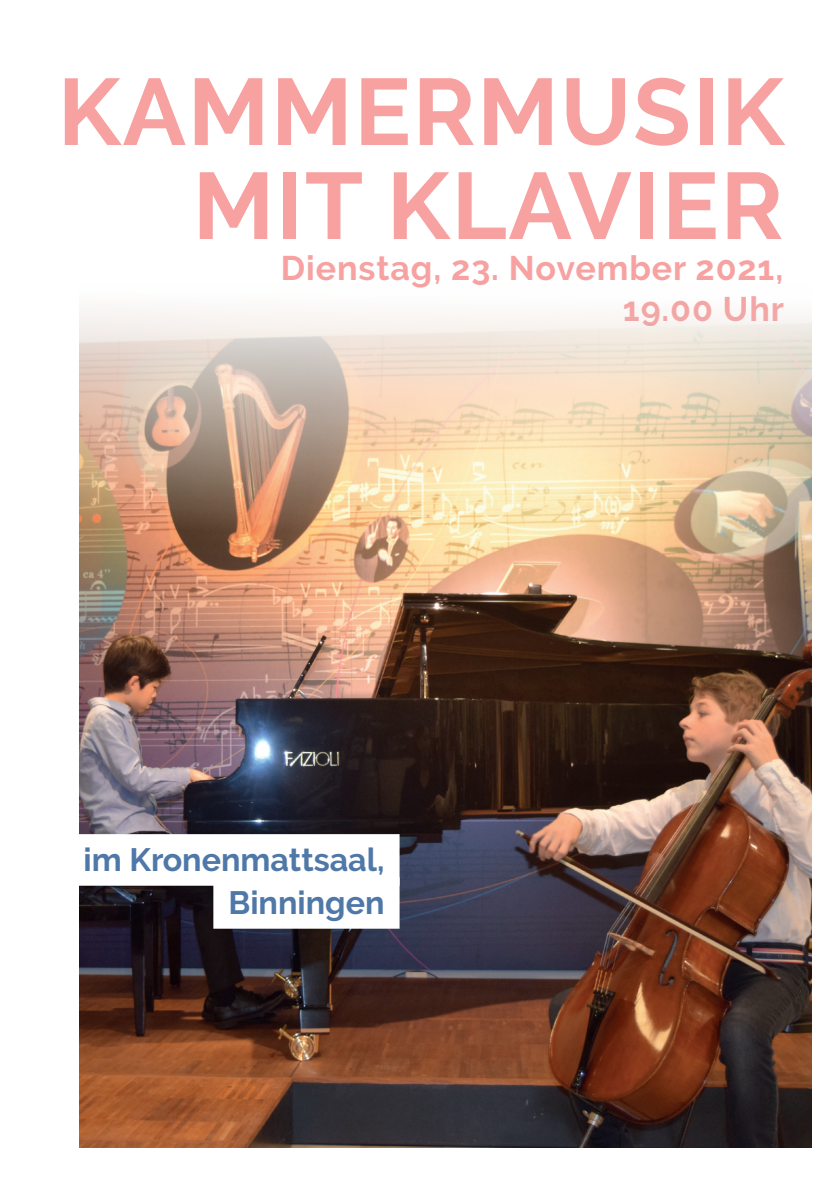
<style>
.page{position:relative;width:840px;height:1191px;background:#fff}
.page>*{position:absolute;margin:0;border:0;box-sizing:border-box;transform-origin:0 0}
.t1{font:700 94px/94px "Raleway";letter-spacing:.02em;color:#f7a1a1;text-align:right}
.t2{font:700 34px/40.8px "Raleway";letter-spacing:.025em;color:#f7a1a1;text-align:right}
.t3{font:700 32.2px/43px "Raleway";color:#4f78a8;text-align:right}
</style>
<div class="page">
<img style="left:79px;top:310px;width:732px;height:837px">
<div style="left:68px;top:834px;width:331px;height:51px;background:#fff"></div>
<div style="left:213px;top:877px;width:186px;height:51px;background:#fff"></div>
<h1 class="t1" style="left:58px;top:65px;width:727px">KAMMERMUSIK<br>MIT KLAVIER</h1>
<p class="t2" style="left:281px;top:248px;width:504px">Dienstag, 23. November 2021,<br>19.00 Uhr</p>
<p class="t3" style="left:83px;top:838px;width:302px">im Kronenmattsaal,<br>Binningen</p>
</div>
